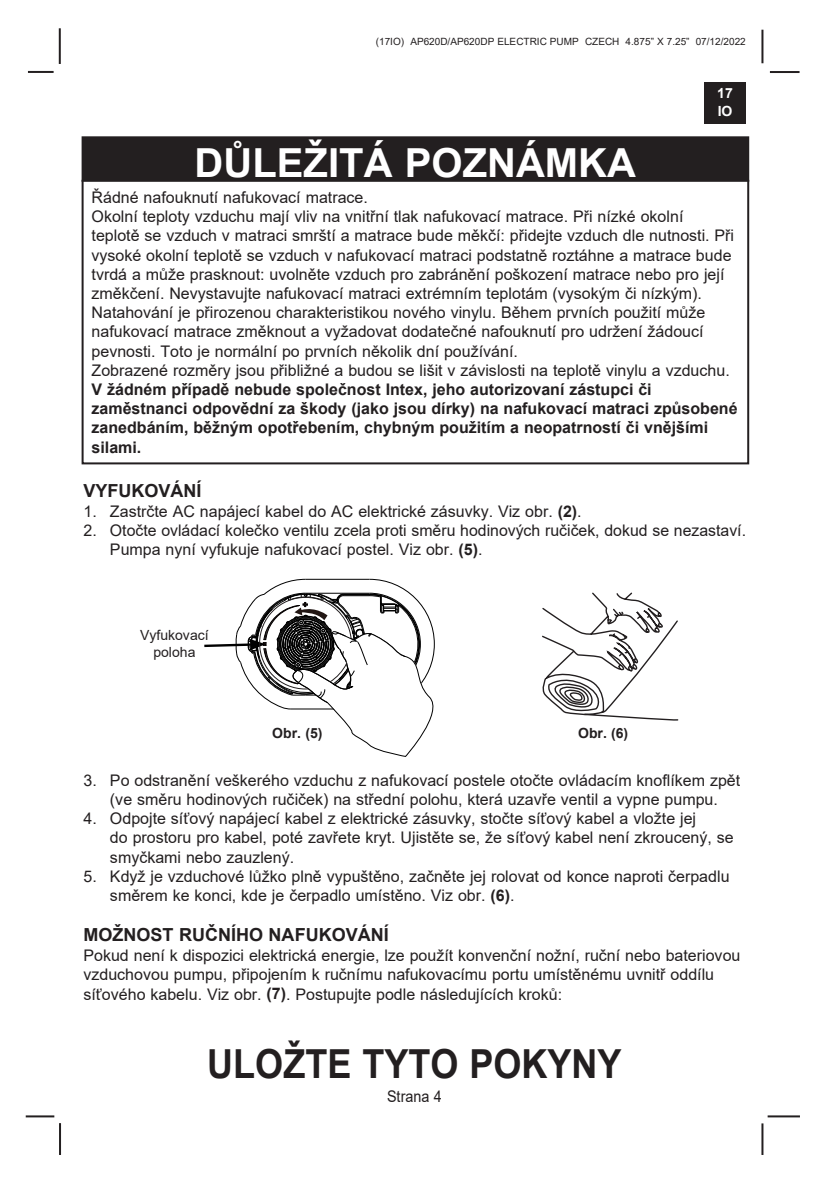
<style>
.page{position:relative;width:836px;height:1191px;background:#fff}
.page>*{position:absolute;margin:0;border:0;box-sizing:border-box;transform-origin:0 0}
.t1{font:700 40px "Arial";color:#231f20;scale:.9 1}
.t2{font:700 40px "Arial";color:#fff}
.t3{font:700 18px "Arial";color:#231f20}
.t4{font:16px/19.2px "Arial";color:#231f20}
.t5{font:700 16px/19.2px "Arial";color:#231f20}
.t6{font:16px "Arial";color:#231f20;scale:.9 1}
.t7{font:14px/16.8px "Arial";color:#231f20;text-align:center}
.t8{font:700 14px "Arial";color:#231f20}
.t9{font:700 14px/18px "Arial";color:#fff}
.t10{font:10px "Arial";color:#231f20}
.s1{font-weight:700}
</style>
<div class="page">
<hr style="left:767px;top:1115px;width:32px;height:2px;background:#231f20">
<hr style="left:769px;top:71px;width:30px;height:2px;background:#231f20">
<hr style="left:761px;top:30px;width:2px;height:33px;background:#231f20">
<hr style="left:761px;top:1123px;width:2px;height:32px;background:#231f20">
<hr style="left:28px;top:71px;width:26px;height:2px;background:#231f20">
<hr style="left:59px;top:28px;width:2px;height:36px;background:#231f20">
<hr style="left:59px;top:1123px;width:2px;height:32px;background:#231f20">
<hr style="left:26px;top:1115px;width:28px;height:2px;background:#231f20">
<div style="left:704px;top:83px;width:41px;height:41px;background:#231f20"></div>
<div style="left:82px;top:136px;width:667px;height:328px;border:2px solid #231f20"></div>
<div style="left:83px;top:138px;width:664px;height:43px;background:#231f20"></div>
<hr style="left:82px;top:180px;width:667px;height:2px;background:#231f20">
<svg style="left:204px;top:579px;width:231px;height:178px"></svg>
<svg style="left:542px;top:592px;width:136px;height:128px"></svg>
<p class="t10" style="left:375px;top:35px;width:371px">(17IO) AP620D/AP620DP ELECTRIC PUMP CZECH 4.875” X 7.25” 07/12/2022</p>
<p class="t2" style="left:194px;top:135px;width:443px">DŮLEŽITÁ POZNÁMKA</p>
<p class="t9" style="left:717px;top:85px;width:17px">17<br>IO</p>
<p class="t4" style="left:91px;top:188px;width:278px">Řádné nafouknutí nafukovací matrace.</p>
<p class="t4" style="left:91px;top:207px;width:644px">Okolní teploty vzduchu mají vliv na vnitřní tlak nafukovací matrace. Při nízké okolní teplotě se vzduch v matraci smrští a matrace bude měkčí: přidejte vzduch dle nutnosti. Při vysoké okolní teplotě se vzduch v nafukovací matraci podstatně roztáhne a matrace bude tvrdá a může prasknout: uvolněte vzduch pro zabránění poškození matrace nebo pro její změkčení. Nevystavujte nafukovací matraci extrémním teplotám (vysokým či nízkým).</p>
<p class="t4" style="left:91px;top:303px;width:615px;text-align:justify">Natahování je přirozenou charakteristikou nového vinylu. Během prvních použití může nafukovací matrace změknout a vyžadovat dodatečné nafouknutí pro udržení žádoucí pevnosti. Toto je normální po prvních několik dní používání.</p>
<p class="t4" style="left:91px;top:360px;width:639px">Zobrazené rozměry jsou přibližné a budou se lišit v závislosti na teplotě vinylu a vzduchu.</p>
<p class="t5" style="left:91px;top:380px;width:647px">V žádném případě nebude společnost Intex, jeho autorizovaní zástupci či zaměstnanci odpovědní za škody (jako jsou dírky) na nafukovací matraci způsobené zanedbáním, běžným opotřebením, chybným použitím a neopatrností či vnějšími silami.</p>
<p class="t3" style="left:83px;top:478px;width:120px">VYFUKOVÁNÍ</p>
<p class="t4" style="left:83px;top:501px;width:499px">1. Zastrčte AC napájecí kabel do AC elektrické zásuvky. Viz obr. <span class="s1">(2)</span>.</p>
<p class="t4" style="left:83px;top:521px;width:663px">2. Otočte ovládací kolečko ventilu zcela proti směru hodinových ručiček, dokud se nezastaví.</p>
<p class="t4" style="left:110px;top:540px;width:374px">Pumpa nyní vyfukuje nafukovací postel. Viz obr. <span class="s1">(5)</span>.</p>
<p class="t7" style="left:140px;top:626px;width:70px">Vyfukovací poloha</p>
<p class="t8" style="left:272px;top:723px;width:52px">Obr. (5)</p>
<p class="t8" style="left:578px;top:723px;width:52px">Obr. (6)</p>
<p class="t4" style="left:83px;top:770px;width:658px">3. Po odstranění veškerého vzduchu z nafukovací postele otočte ovládacím knoflíkem zpět</p>
<p class="t4" style="left:110px;top:789px;width:609px">(ve směru hodinových ručiček) na střední polohu, která uzavře ventil a vypne pumpu.</p>
<p class="t4" style="left:83px;top:809px;width:614px">4. Odpojte síťový napájecí kabel z elektrické zásuvky, stočte síťový kabel a vložte jej</p>
<p class="t4" style="left:110px;top:828px;width:625px">do prostoru pro kabel, poté zavřete kryt. Ujistěte se, že síťový kabel není zkroucený, se</p>
<p class="t4" style="left:110px;top:847px;width:186px">smyčkami nebo zauzlený.</p>
<p class="t4" style="left:83px;top:866px;width:647px">5. Když je vzduchové lůžko plně vypuštěno, začněte jej rolovat od konce naproti čerpadlu</p>
<p class="t4" style="left:110px;top:885px;width:406px">směrem ke konci, kde je čerpadlo umístěno. Viz obr. <span class="s1">(6)</span>.</p>
<p class="t3" style="left:83px;top:922px;width:306px">MOŽNOST RUČNÍHO NAFUKOVÁNÍ</p>
<p class="t4" style="left:83px;top:945px;width:658px">Pokud není k dispozici elektrická energie, lze použít konvenční nožní, ruční nebo bateriovou vzduchovou pumpu, připojením k ručnímu nafukovacímu portu umístěnému uvnitř oddílu síťového kabelu. Viz obr. <span class="s1">(7)</span>. Postupujte podle následujících kroků:</p>
<h1 class="t1" style="left:207px;top:1036px;width:462px">ULOŽTE TYTO POKYNY</h1>
<p class="t6" style="left:387px;top:1085px;width:62px">Strana 4</p>
</div>
